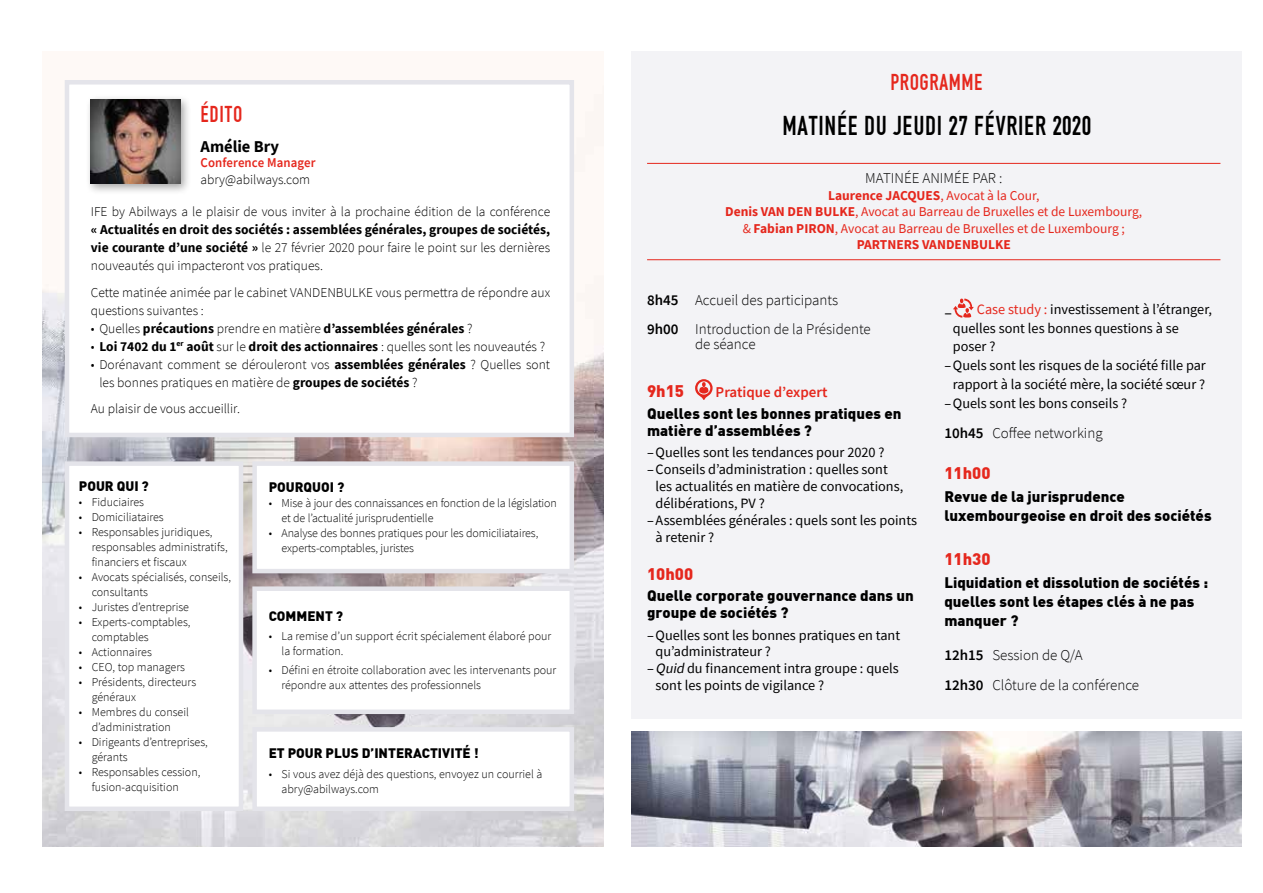
<style>
.page{position:relative;width:1263px;height:893px;background:#fff}
.page>*{position:absolute;margin:0;border:0;box-sizing:border-box;transform-origin:0 0}
.t1{font:28.5px "DIN 1451 Engschrift Regular";letter-spacing:.025em;color:#000;scale:.95 1}
.t2{font:24px "DIN 1451 Engschrift Regular";letter-spacing:.025em;color:#e5271d;scale:.95 1}
.t3{font:900 16.5px "DIN";color:#e5271d}
.t4{font:700 16.5px "Source Sans Pro";color:#000}
.t5{font:900 15px/18.9px "DIN";color:#000}
.t6{font:300 15px/28.2px "Source Sans Pro";color:#000}
.t7{font:600 15px "Source Sans Pro";color:#e5271d}
.t8{font:14.25px "Source Sans Pro";color:#000}
.t9{font:300 13.5px/18px "Source Sans Pro";color:#000}
.t10{font:700 13.5px/18px "Source Sans Pro";color:#000;text-align:justify}
.t11{font:13.5px/16.5px "Source Sans Pro";color:#e5271d;text-align:center}
.t12{font:900 13.5px "DIN";color:#000}
.t13{font:600 13.5px "Source Sans Pro";letter-spacing:.01em;color:#e5271d;scale:.95 1}
.t14{font:300 12px/15px "Source Sans Pro";color:#000}
.s1{font-weight:300}
.s2{font-weight:700}
.s3{font-weight:600}
.s4{font-style:italic}
.s5{font-size:16.5px}
.s6{color:#e5271d}
</style>
<div class="page">
<div style="left:631px;top:51px;width:611px;height:668px;background:#f3f3f6"></div>
<img style="left:43px;top:80px;width:561px;height:766px">
<img style="left:631px;top:731px;width:611px;height:115px">
<div style="left:65px;top:80px;width:509px;height:357px;background:#fff;border:4px solid #e4e4ea"></div>
<div style="left:65px;top:461px;width:178px;height:350px;background:#fff;border:4px solid #e4e4ea"></div>
<div style="left:252px;top:461px;width:322px;height:112px;background:#fff;border:4px solid #e4e4ea"></div>
<div style="left:252px;top:586px;width:322px;height:128px;background:#fff;border:4px solid #e4e4ea"></div>
<div style="left:86px;top:95px;width:105px;height:100px;background:#000;opacity:.35"></div>
<img style="left:91px;top:100px;width:89px;height:84px">
<svg style="left:695px;top:379px;width:18px;height:21px"></svg>
<svg style="left:953px;top:299px;width:21px;height:19px"></svg>
<hr style="left:647px;top:163px;width:573px;height:1px;background:#e5271d">
<hr style="left:647px;top:259px;width:573px;height:1px;background:#e5271d">
<div style="left:252px;top:727px;width:322px;height:84px;background:#fff;border:4px solid #e4e4ea"></div>
<h2 class="t2" style="left:201px;top:100px;width:46px">ÉDITO</h2>
<h3 class="t4" style="left:201px;top:136px;width:80px">Amélie Bry</h3>
<p class="t13" style="left:201px;top:154px;width:123px">Conference Manager</p>
<p class="t9" style="left:201px;top:170px;width:111px">abry@abilways.com</p>
<p class="t9" style="left:91px;top:203px;width:461px">IFE by Abilways a le plaisir de vous inviter à la prochaine édition de la conférence</p>
<p class="t10" style="left:91px;top:221px;width:461px">« Actualités en droit des sociétés : assemblées générales, groupes de sociétés, vie courante d’une société » <span class="s1">le 27 février 2020 pour faire le point sur les dernières nouveautés qui impacteront vos pratiques.</span></p>
<p class="t9" style="left:91px;top:283px;width:461px">Cette matinée animée par le cabinet VANDENBULKE vous permettra de répondre aux questions suivantes :</p>
<p class="t10" style="left:91px;top:319px;width:383px"><span class="s1">• Quelles</span> précautions <span class="s1">prendre en matière</span> d’assemblées générales <span class="s1">?</span></p>
<p class="t10" style="left:91px;top:337px;width:456px"><span class="s1">•</span> Loi 7402 du 1<sup>er</sup> août <span class="s1">sur le</span> droit des actionnaires <span class="s1">: quelles sont les nouveautés ?</span></p>
<p class="t9" style="left:99px;top:355px;width:452px;text-indent:-9px">• Dorénavant comment se dérouleront vos <span class="s2">assemblées générales</span> ? Quelles sont les bonnes pratiques en matière de <span class="s2">groupes de sociétés</span> ?</p>
<p class="t9" style="left:91px;top:400px;width:151px">Au plaisir de vous accueillir.</p>
<p class="t12" style="left:79px;top:477px;width:71px">POUR QUI ?</p>
<p class="t14" style="left:79px;top:494px;width:67px">• Fiduciaires</p>
<p class="t14" style="left:79px;top:509px;width:86px">• Domiciliataires</p>
<p class="t14" style="left:92px;top:524px;width:137px;text-indent:-13px">• Responsables juridiques, responsables administratifs, financiers et fiscaux</p>
<p class="t14" style="left:92px;top:569px;width:141px;text-indent:-13px">• Avocats spécialisés, conseils, consultants</p>
<p class="t14" style="left:79px;top:599px;width:112px">• Juristes d’entreprise</p>
<p class="t14" style="left:92px;top:614px;width:100px;text-indent:-13px">• Experts-comptables, comptables</p>
<p class="t14" style="left:79px;top:644px;width:74px">• Actionnaires</p>
<p class="t14" style="left:79px;top:659px;width:108px">• CEO, top managers</p>
<p class="t14" style="left:92px;top:674px;width:106px;text-indent:-13px">• Présidents, directeurs généraux</p>
<p class="t14" style="left:79px;top:704px;width:112px;text-align:center">• Membres du conseil d’administration</p>
<p class="t14" style="left:92px;top:734px;width:118px;text-indent:-13px">• Dirigeants d’entreprises, gérants</p>
<p class="t14" style="left:92px;top:764px;width:110px;text-indent:-13px">• Responsables cession, fusion-acquisition</p>
<p class="t12" style="left:269px;top:478px;width:77px">POURQUOI ?</p>
<p class="t14" style="left:281px;top:496px;width:277px;text-indent:-13px">• Mise à jour des connaissances en fonction de la législation et de l’actualité jurisprudentielle</p>
<p class="t14" style="left:281px;top:526px;width:258px;text-indent:-13px">• Analyse des bonnes pratiques pour les domiciliataires, experts-comptables, juristes</p>
<p class="t12" style="left:269px;top:607px;width:76px">COMMENT ?</p>
<p class="t14" style="left:281px;top:629px;width:271px;text-indent:-13px">• La remise d’un support écrit spécialement élaboré pour la formation.</p>
<p class="t14" style="left:281px;top:663px;width:276px;text-indent:-13px">• Défini en étroite collaboration avec les intervenants pour répondre aux attentes des professionnels</p>
<p class="t12" style="left:269px;top:744px;width:211px">ET POUR PLUS D’INTERACTIVITÉ !</p>
<p class="t14" style="left:281px;top:766px;width:262px;text-indent:-13px">• Si vous avez déjà des questions, envoyez un courriel à abry@abilways.com</p>
<h2 class="t2" style="left:890px;top:68px;width:98px">PROGRAMME</h2>
<h1 class="t1" style="left:782px;top:109px;width:326px">MATINÉE DU JEUDI 27 FÉVRIER 2020</h1>
<p class="t6" style="left:865px;top:164px;width:139px">MATINÉE ANIMÉE PAR :</p>
<p class="t11" style="left:725px;top:187px;width:419px"><span class="s2">Laurence JACQUES</span>, Avocat à la Cour,<br><span class="s2">Denis VAN DEN BULKE</span>, Avocat au Barreau de Bruxelles et de Luxembourg, &amp; <span class="s2">Fabian PIRON</span>, Avocat au Barreau de Bruxelles et de Luxembourg ; <span class="s2">PARTNERS VANDENBULKE</span></p>
<p class="t6" style="left:647px;top:286px;width:225px"><span class="s3">8h45</span> Accueil des participants<br><span class="s3">9h00</span> Introduction de la Présidente</p>
<p class="t6" style="left:695px;top:330px;width:62px">de séance</p>
<h3 class="t3" style="left:647px;top:380px;width:38px">9h15</h3>
<p class="t7" style="left:716px;top:382px;width:113px">Pratique d’expert</p>
<p class="t5" style="left:647px;top:404px;width:256px;line-height:17px">Quelles sont les bonnes pratiques en matière d’assemblées ?</p>
<p class="t8" style="left:647px;top:443px;width:239px">–Quelles sont les tendances pour 2020 ?</p>
<p class="t8" style="left:647px;top:460px;width:242px">–Conseils d’administration : quelles sont</p>
<p class="t8" style="left:656px;top:477px;width:249px">les actualités en matière de convocations,</p>
<p class="t8" style="left:656px;top:494px;width:111px">délibérations, PV ?</p>
<p class="t8" style="left:647px;top:511px;width:271px">–Assemblées générales : quels sont les points</p>
<p class="t8" style="left:656px;top:528px;width:60px">à retenir ?</p>
<h3 class="t3" style="left:647px;top:563px;width:48px">10h00</h3>
<p class="t5" style="left:647px;top:587px;width:268px;line-height:17px">Quelle corporate gouvernance dans un groupe de sociétés ?</p>
<p class="t8" style="left:647px;top:626px;width:255px">–Quelles sont les bonnes pratiques en tant</p>
<p class="t8" style="left:656px;top:643px;width:117px">qu’administrateur ?</p>
<p class="t8" style="left:647px;top:660px;width:253px">–<span class="s4">Quid</span> du financement intra groupe : quels</p>
<p class="t8" style="left:656px;top:677px;width:170px">sont les points de vigilance ?</p>
<p class="t8" style="left:944px;top:300px;width:269px"><span class="s5">–</span> <span class="s6">Case study :</span> investissement à l’étranger,</p>
<p class="t8" style="left:953px;top:319px;width:227px">quelles sont les bonnes questions à se</p>
<p class="t8" style="left:953px;top:338px;width:44px">poser ?</p>
<p class="t8" style="left:944px;top:357px;width:263px">–Quels sont les risques de la société fille par</p>
<p class="t8" style="left:953px;top:375px;width:254px">rapport à la société mère, la société sœur ?</p>
<p class="t8" style="left:944px;top:394px;width:184px">–Quels sont les bons conseils ?</p>
<p class="t6" style="left:944px;top:419px;width:160px"><span class="s3">10h45</span> Coffee networking</p>
<h3 class="t3" style="left:944px;top:461px;width:48px">11h00</h3>
<p class="t5" style="left:944px;top:486px;width:269px">Revue de la jurisprudence luxembourgeoise en droit des sociétés</p>
<h3 class="t3" style="left:944px;top:548px;width:48px">11h30</h3>
<p class="t5" style="left:944px;top:572px;width:265px">Liquidation et dissolution de sociétés : quelles sont les étapes clés à ne pas manquer ?</p>
<p class="t6" style="left:944px;top:640px;width:196px;line-height:30.2px"><span class="s3">12h15</span> Session de Q/A<br><span class="s3">12h30</span> Clôture de la conférence</p>
</div>
